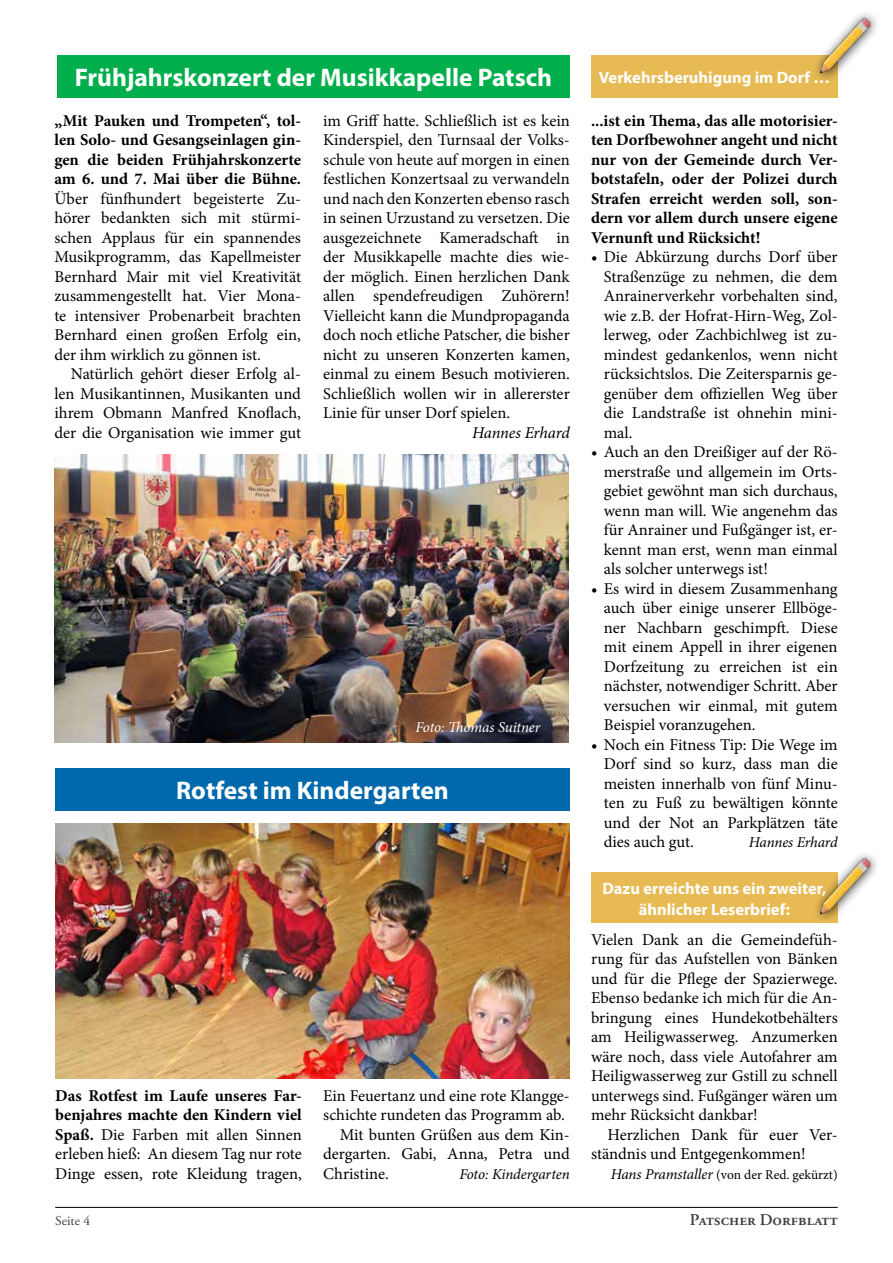
<style>
.page{position:relative;width:893px;height:1263px;background:#fff}
.page>*{position:absolute;margin:0;border:0;box-sizing:border-box;transform-origin:0 0}
.t1{font:700 25.5px "Myriad Pro";color:#fff}
.t2{font:16.5px/19.5px "Minion Pro";color:#000;text-align:justify}
.t3{font:700 16.5px/19.5px "Minion Pro";color:#000;text-align:justify}
.t4{font:700 16.5px/21px "Myriad Pro";color:#fff;text-align:center}
.t5{font:600 16.5px "Adobe Garamond Pro";color:#414042}
.t6{font:italic 16.5px "Minion Pro";letter-spacing:-.015em;color:#000}
.t7{font:italic 15px "Minion Pro";letter-spacing:-.01em;color:#000}
.t8{font:italic 15px "Minion Pro";letter-spacing:-.01em;color:#fff}
.t9{font:13.5px "Minion Pro";color:#000}
.t10{font:13.5px "Adobe Garamond Pro";color:#414042}
.s1{font-weight:700}
.s2{font-style:italic;font-size:15px}
</style>
<div class="page">
<hr style="left:55px;top:1207px;width:783px;height:1px;background:#000">
<div style="left:57px;top:55px;width:513px;height:43px;background:#00af4c"></div>
<div style="left:55px;top:769px;width:515px;height:42px;background:#0068ac"></div>
<img style="left:55px;top:824px;width:515px;height:254px">
<div style="left:591px;top:55px;width:247px;height:43px;background:#e7ba53"></div>
<div style="left:812px;top:9px;width:69px;height:75px;background:#000;opacity:.8"></div>
<img style="left:820px;top:17px;width:51px;height:57px">
<img style="left:54px;top:454px;width:515px;height:288px">
<div style="left:591px;top:873px;width:247px;height:50px;background:#e7ba53"></div>
<div style="left:812px;top:850px;width:69px;height:74px;background:#000;opacity:.8"></div>
<img style="left:820px;top:858px;width:51px;height:56px">
<h1 class="t1" style="left:75px;top:61px;width:479px">Frühjahrskonzert der Musikkapelle Patsch</h1>
<p class="t3" style="left:54px;top:110px;width:248px">„Mit Pauken und Trompeten“, tol&shy;len Solo- und Gesangseinlagen gin&shy;gen die beiden Frühjahrskonzerte am 6. und 7. Mai über die Bühne.</p>
<p class="t2" style="left:54px;top:189px;width:248px">Über fünfhundert begeisterte Zu&shy;hörer bedankten sich mit stürmi&shy;schen Applaus für ein spannendes Musikprogramm, das Kapellmeister Bernhard Mair mit viel Kreativität zusammengestellt hat. Vier Mona&shy;te intensiver Probenarbeit brachten Bernhard einen großen Erfolg ein, der ihm wirklich zu gönnen ist.</p>
<p class="t2" style="left:54px;top:364px;width:248px;text-indent:16px">Natürlich gehört dieser Erfolg al&shy;len Musikantinnen, Musikanten und ihrem Obmann Manfred Knoflach, der die Organisation wie immer gut</p>
<p class="t2" style="left:323px;top:111px;width:248px">im Griff hatte. Schließlich ist es kein Kinderspiel, den Turnsaal der Volks&shy;schule von heute auf morgen in einen festlichen Konzertsaal zu verwandeln und nach den Konzerten ebenso rasch in seinen Urzustand zu versetzen. Die ausgezeichnete Kameradschaft in der Musikkapelle machte dies wie&shy;der möglich. Einen herzlichen Dank allen spendefreudigen Zuhörern!<br>Vielleicht kann die Mundpropaganda doch noch etliche Patscher, die bisher nicht zu unseren Konzerten kamen, einmal zu einem Besuch motivieren.<br>Schließlich wollen wir in allererster Linie für unser Dorf spielen.</p>
<p class="t6" style="left:472px;top:421px;width:99px">Hannes Erhard</p>
<p class="t8" style="left:415px;top:717px;width:126px">Foto: Thomas Suitner</p>
<h1 class="t1" style="left:176px;top:774px;width:274px">Rotfest im Kindergarten</h1>
<p class="t2" style="left:55px;top:1086px;width:248px"><span class="s1">Das Rotfest im Laufe unseres Far&shy;benjahres machte den Kindern viel Spaß.</span> Die Farben mit allen Sinnen erleben hieß: An diesem Tag nur rote Dinge essen, rote Kleidung tragen,</p>
<p class="t2" style="left:323px;top:1086px;width:248px">Ein Feuertanz und eine rote Klangge-</p>
<p class="t2" style="left:323px;top:1105px;width:243px">schichte rundeten das Programm ab.</p>
<p class="t2" style="left:340px;top:1125px;width:232px">Mit bunten Grüßen aus dem Kin-</p>
<p class="t2" style="left:323px;top:1144px;width:248px">dergarten. Gabi, Anna, Petra und</p>
<p class="t2" style="left:323px;top:1164px;width:67px">Christine.</p>
<p class="t7" style="left:459px;top:1163px;width:112px">Foto: Kindergarten</p>
<p class="t4" style="left:599px;top:66px;width:233px">Verkehrsberuhigung im Dorf …</p>
<p class="t3" style="left:591px;top:110px;width:248px">...ist ein Thema, das alle motorisier&shy;ten Dorfbewohner angeht und nicht nur von der Gemeinde durch Ver&shy;botstafeln, oder der Polizei durch Strafen erreicht werden soll, son&shy;dern vor allem durch unsere eigene Vernunft und Rücksicht!</p>
<p class="t2" style="left:604px;top:247px;width:235px;text-indent:-13px">• Die Abkürzung durchs Dorf über Straßenzüge zu nehmen, die dem Anrainerverkehr vorbehalten sind, wie z.B. der Hofrat-Hirn-Weg, Zol&shy;lerweg, oder Zachbichlweg ist zu&shy;mindest gedankenlos, wenn nicht rücksichtslos. Die Zeitersparnis ge&shy;genüber dem offiziellen Weg über die Landstraße ist ohnehin mini&shy;mal.</p>
<p class="t2" style="left:604px;top:442px;width:235px;text-indent:-13px">• Auch an den Dreißiger auf der Rö&shy;merstraße und allgemein im Orts&shy;gebiet gewöhnt man sich durchaus, wenn man will. Wie angenehm das für Anrainer und Fußgänger ist, er&shy;kennt man erst, wenn man einmal als solcher unterwegs ist!</p>
<p class="t2" style="left:604px;top:579px;width:235px;text-indent:-13px">• Es wird in diesem Zusammenhang auch über einige unserer Ellböge&shy;ner Nachbarn geschimpft. Diese mit einem Appell in ihrer eigenen Dorfzeitung zu erreichen ist ein nächster, notwendiger Schritt. Aber versuchen wir einmal, mit gutem Beispiel voranzugehen.</p>
<p class="t2" style="left:604px;top:735px;width:235px;text-indent:-13px">• Noch ein Fitness Tip: Die Wege im Dorf sind so kurz, dass man die meisten innerhalb von fünf Minu&shy;ten zu Fuß zu bewältigen könnte und der Not an Parkplätzen täte dies auch gut.</p>
<p class="t7" style="left:749px;top:832px;width:90px">Hannes Erhard</p>
<p class="t4" style="left:602px;top:877px;width:225px">Dazu erreichte uns ein zweiter, ähnlicher Leserbrief:</p>
<p class="t2" style="left:591px;top:930px;width:248px">Vielen Dank an die Gemeindefüh&shy;rung für das Aufstellen von Bänken und für die Pflege der Spazierwege.<br>Ebenso bedanke ich mich für die An&shy;bringung eines Hundekotbehälters am Heiligwasserweg. Anzumerken wäre noch, dass viele Autofahrer am Heiligwasserweg zur Gstill zu schnell unterwegs sind. Fußgänger wären um mehr Rücksicht dankbar!</p>
<p class="t2" style="left:591px;top:1125px;width:248px;text-indent:16px">Herzlichen Dank für euer Ver&shy;ständnis und Entgegenkommen!</p>
<p class="t9" style="left:611px;top:1165px;width:228px"><span class="s2">Hans Pramstaller</span> (von der Red. gekürzt)</p>
<p class="t10" style="left:55px;top:1212px;width:36px">Seite 4</p>
<p class="t5" style="left:690px;top:1210px;width:149px">Patscher Dorfblatt</p>
</div>
